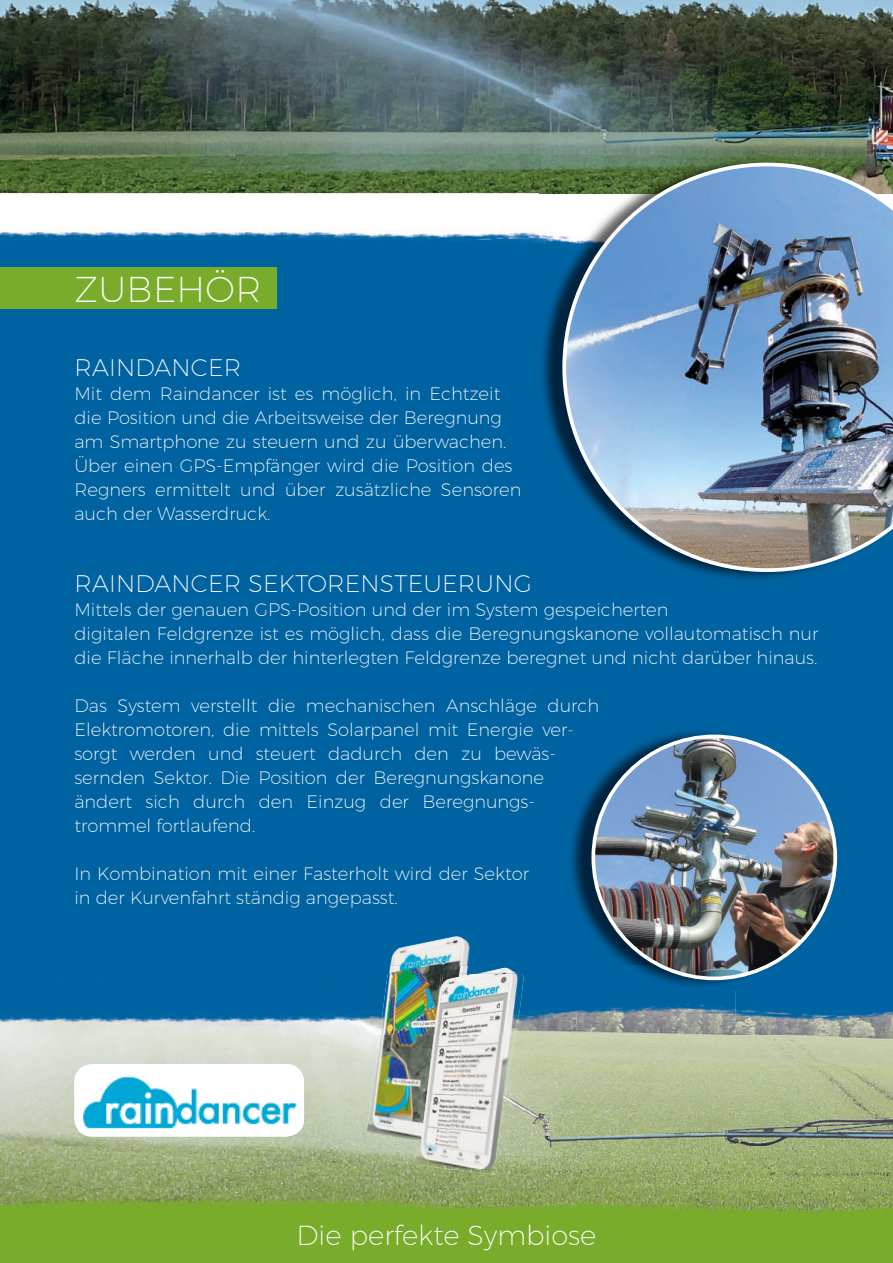
<style>
.page{position:relative;width:893px;height:1263px;background:#fff}
.page>*{position:absolute;margin:0;border:0;box-sizing:border-box;transform-origin:0 0}
.t1{font:200 36px "Montserrat";letter-spacing:.01em;color:#fff}
.t2{font:200 27.45px "Montserrat";color:#fff}
.t3{font:200 24px "Montserrat";letter-spacing:.01em;color:#fff}
.t4{font:200 18px/24px "Montserrat";color:#fff}
</style>
<div class="page">
<img style="left:473px;top:974px;width:420px;height:214px">
<img style="left:0;top:1035px;width:420px;height:153px">
<img style="left:420px;top:1174px;width:53px;height:14px">
<img style="left:0;top:230px;width:562px;height:38px">
<div style="left:0;top:268px;width:893px;height:706px;background:#0063a1"></div>
<div style="left:0;top:267px;width:276px;height:42px;background:#7aac2b"></div>
<img style="left:74px;top:1064px;width:230px;height:72px">
<img style="left:0;top:974px;width:380px;height:61px">
<img style="left:0;top:0;width:893px;height:193px">
<img style="left:0;top:1188px;width:893px;height:74px">
<hr style="left:0;top:1262px;width:893px;height:1px;background:#7aac2b">
<img style="left:366px;top:1035px;width:49px;height:106px">
<img style="left:389px;top:936px;width:81px;height:30px">
<img style="left:380px;top:974px;width:54px;height:61px">
<img style="left:388px;top:966px;width:80px;height:8px">
<img style="left:415px;top:1035px;width:100px;height:139px">
<img style="left:467px;top:974px;width:57px;height:61px">
<img style="left:474px;top:967px;width:43px;height:7px">
<img style="left:421px;top:1035px;width:39px;height:109px">
<img style="left:434px;top:974px;width:33px;height:61px">
<svg style="left:441px;top:960px;width:4px;height:14px"></svg>
<img style="left:539px;top:156px;width:354px;height:38px">
<img style="left:542px;top:280px;width:263px;height:299px">
<img style="left:562px;top:163px;width:331px;height:409px">
<img style="left:568px;top:731px;width:263px;height:259px">
<svg style="left:568px;top:730px;width:5px;height:10px"></svg>
<img style="left:593px;top:736px;width:242px;height:242px;border-radius:121px">
<h1 class="t1" style="left:75px;top:270px;width:188px">ZUBEHÖR</h1>
<h3 class="t3" style="left:75px;top:355px;width:168px">RAINDANCER</h3>
<p class="t4" style="left:74px;top:382px;width:448px">Mit dem Raindancer ist es möglich, in Echtzeit die Position und die Arbeitsweise der Beregnung am Smartphone zu steuern und zu überwachen.<br>Über einen GPS-Empfänger wird die Position des Regners ermittelt und über zusätzliche Sensoren auch der Wasserdruck.</p>
<h3 class="t3" style="left:75px;top:571px;width:459px">RAINDANCER SEKTORENSTEUERUNG</h3>
<p class="t4" style="left:74px;top:598px;width:746px">Mittels der genauen GPS-Position und der im System gespeicherten<br>digitalen Feldgrenze ist es möglich, dass die Beregnungskanone vollautomatisch nur die Fläche innerhalb der hinterlegten Feldgrenze beregnet und nicht darüber hinaus.</p>
<p class="t4" style="left:74px;top:694px;width:526px">Das System verstellt die mechanischen Anschläge durch Elektromotoren, die mittels Solarpanel mit Energie ver&shy;sorgt werden und steuert dadurch den zu bewäs&shy;sernden Sektor. Die Position der Beregnungskanone ändert sich durch den Einzug der Beregnungs&shy;trommel fortlaufend.</p>
<p class="t4" style="left:74px;top:862px;width:456px">In Kombination mit einer Fasterholt wird der Sektor in der Kurvenfahrt ständig angepasst.</p>
<h2 class="t2" style="left:297px;top:1221px;width:301px">Die perfekte Symbiose</h2>
</div>
